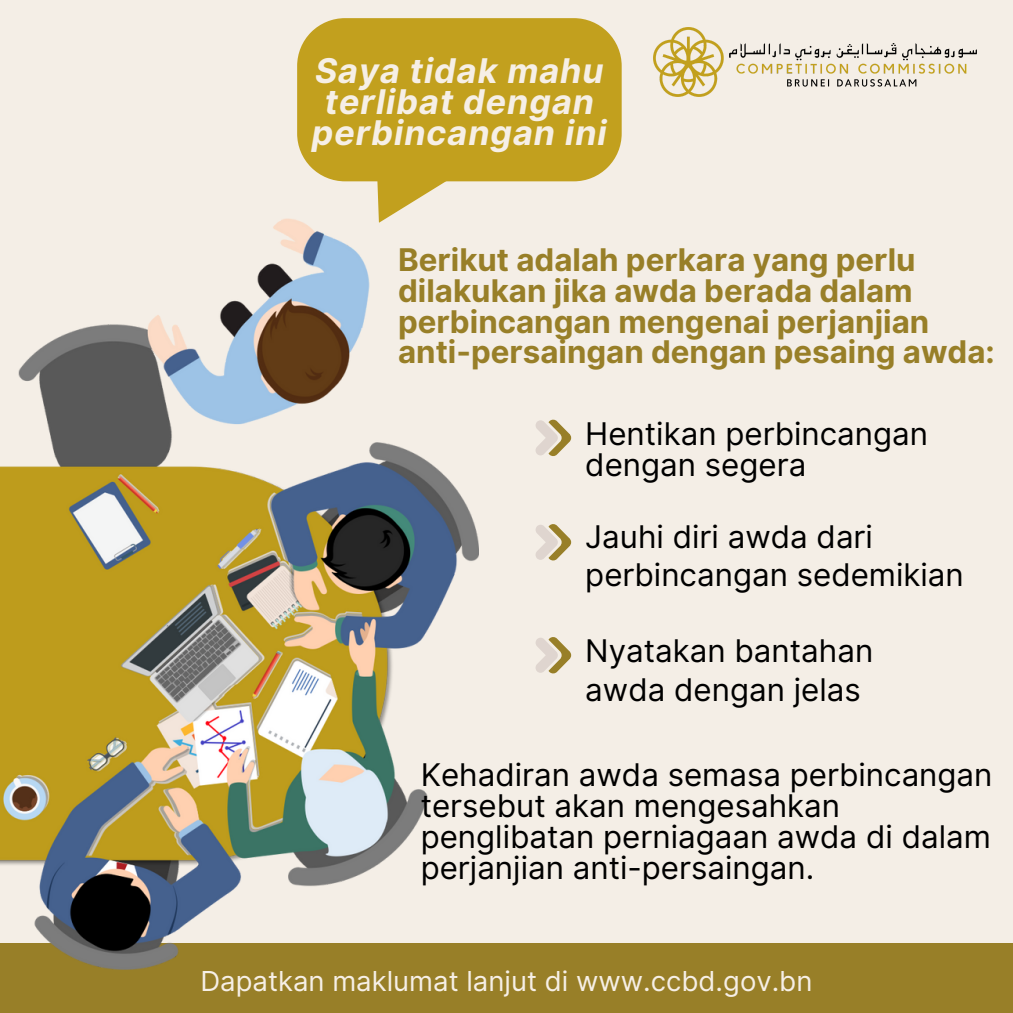
<style>
.page{position:relative;width:1013px;height:1013px;background:#fff}
.page>*{position:absolute;margin:0;border:0;box-sizing:border-box;transform-origin:0 0}
.t1{font:italic 700 34px/31px "Inter";letter-spacing:.03em;color:#f6efe6;text-align:center}
.t2{font:31.25px/31px "Inter";color:#000}
.t3{font:700 31.25px/31px "Inter";color:#987f28}
.t4{font:27.5px "Inter";color:#f6efe6}
</style>
<div class="page">
<div style="left:0;top:0;width:1012px;height:1012px;background:#f4eee6"></div>
<div style="left:0;top:942px;width:1012px;height:70px;background:#987f28"></div>
<svg style="left:535px;top:419px;width:36px;height:37px"></svg>
<svg style="left:535px;top:524px;width:36px;height:37px"></svg>
<img style="left:653px;top:27px;width:323px;height:70px">
<div style="left:297px;top:18px;width:324px;height:163px;background:#c2a01e"></div>
<svg style="left:337px;top:129px;width:121px;height:89px"></svg>
<svg style="left:535px;top:637px;width:36px;height:37px"></svg>
<img style="left:0;top:218px;width:478px;height:751px">
<p class="t1" style="left:312px;top:55px;width:296px">Saya tidak mahu terlibat dengan perbincangan ini</p>
<p class="t3" style="left:398px;top:244px;width:598px">Berikut adalah perkara yang perlu dilakukan jika awda berada dalam perbincangan mengenai perjanjian anti-persaingan dengan pesaing awda:</p>
<p class="t2" style="left:585px;top:418px;width:344px">Hentikan perbincangan dengan segera</p>
<p class="t2" style="left:585px;top:517px;width:380px;line-height:38.5px">Jauhi diri awda dari perbincangan sedemikian</p>
<p class="t2" style="left:585px;top:632px;width:289px;line-height:38.5px">Nyatakan bantahan awda dengan jelas</p>
<p class="t2" style="left:420px;top:759px;width:573px">Kehadiran awda semasa perbincangan tersebut akan mengesahkan penglibatan perniagaan awda di dalam perjanjian anti-persaingan.</p>
<p class="t4" style="left:200px;top:964px;width:613px">Dapatkan maklumat lanjut di www.ccbd.gov.bn</p>
</div>
